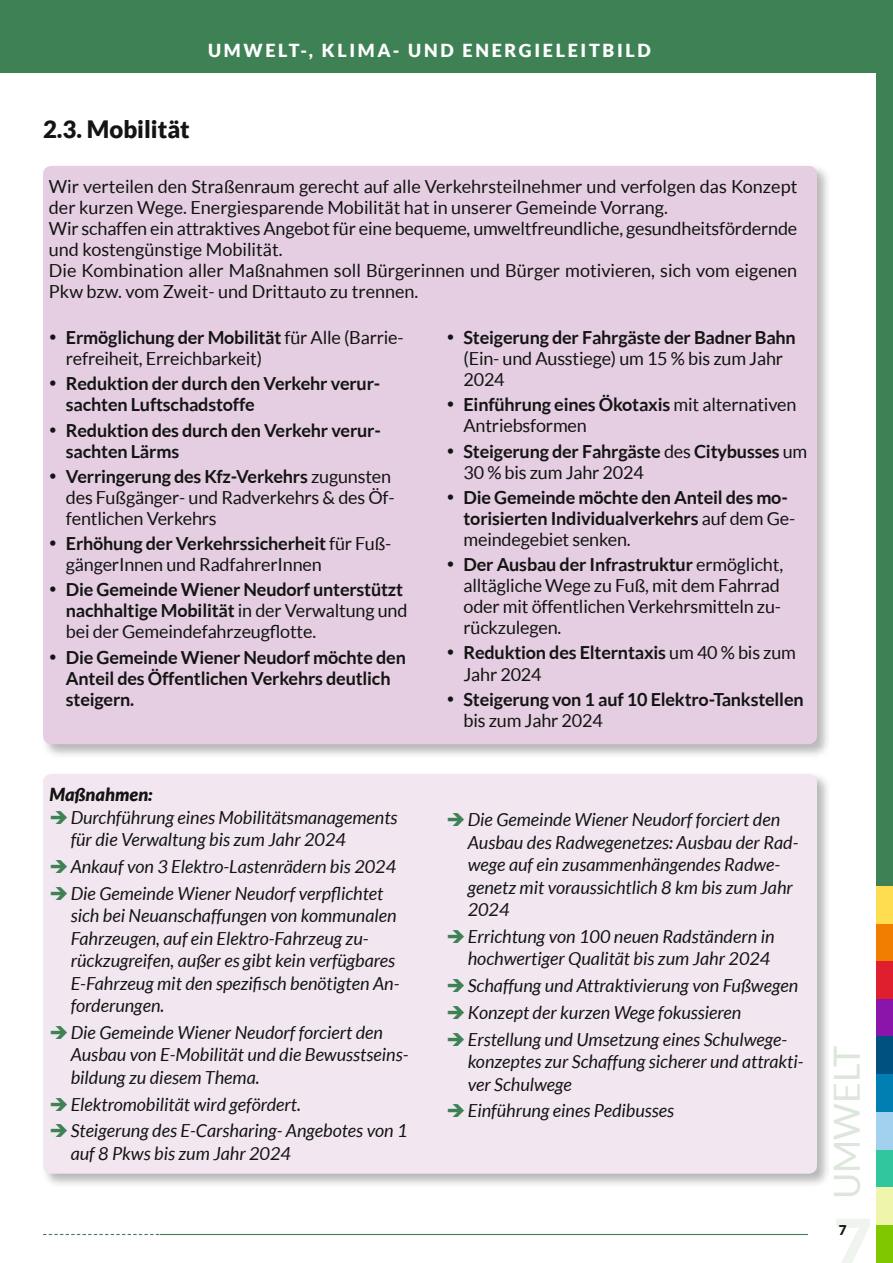
<style>
.page{position:relative;width:893px;height:1263px;background:#fff}
.page>*{position:absolute;margin:0;border:0;box-sizing:border-box;transform-origin:0 0}
.t1{font:36px "Lato";color:#dce6db}
.t2{font:900 24px "Lato";color:#131413}
.t3{font:italic 18px/22.5px "Lato";color:#131413}
.t4{font:18px/21px "Lato";letter-spacing:-.01em;color:#131413}
.t5{font:700 18px/21px "Lato";letter-spacing:-.01em;color:#131413}
.t6{font:900 18px "Lato";letter-spacing:.15em;color:#fff}
.t7{font:italic 900 18px "Lato";color:#131413}
.t8{font:900 13.5px "Lato";color:#131413}
.s1{font-weight:700}
.s2{font-weight:400}
.s3{color:#3e8155}
</style>
<div class="page">
<div style="left:876px;top:0;width:17px;height:886px;background:#3e8155"></div>
<div style="left:876px;top:923px;width:17px;height:38px;background:#f17e00"></div>
<div style="left:876px;top:886px;width:17px;height:37px;background:#ffdd50"></div>
<div style="left:876px;top:961px;width:17px;height:38px;background:#e01f2e"></div>
<div style="left:876px;top:999px;width:17px;height:37px;background:#8b15aa"></div>
<div style="left:876px;top:1036px;width:17px;height:38px;background:#005180"></div>
<div style="left:876px;top:1074px;width:17px;height:38px;background:#007fb2"></div>
<div style="left:876px;top:1112px;width:17px;height:38px;background:#a1d1ec"></div>
<div style="left:876px;top:1150px;width:17px;height:37px;background:#32c69e"></div>
<div style="left:876px;top:1187px;width:17px;height:38px;background:#eff6ab"></div>
<div style="left:876px;top:1225px;width:17px;height:38px;background:#80c700"></div>
<hr style="left:160px;top:1234px;width:648px;height:1px;background:#3e8155">
<svg style="left:43px;top:1234px;width:116px;height:1px"></svg>
<div style="left:0;top:0;width:893px;height:72px;background:#3e8155"></div>
<div style="left:41px;top:164px;width:790px;height:594px;background:#131413;opacity:.3"></div>
<div style="left:43px;top:166px;width:774px;height:578px;background:#e5cee1;border-radius:9px"></div>
<div style="left:41px;top:771px;width:790px;height:417px;background:#131413;opacity:.3"></div>
<div style="left:43px;top:774px;width:774px;height:400px;background:#f2e7f0;border-radius:9px"></div>
<p class="t6" style="left:208px;top:40px;width:444px">UMWELT-, KLIMA- UND ENERGIELEITBILD</p>
<h2 class="t2" style="left:43px;top:116px;width:148px">2.3. Mobilität</h2>
<p class="t4" style="left:49px;top:176px;width:750px">Wir verteilen den Straßenraum gerecht auf alle Verkehrsteilnehmer und verfolgen das Konzept der kurzen Wege. Energiesparende Mobilität hat in unserer Gemeinde Vorrang.<br>Wir schaffen ein attraktives Angebot für eine bequeme, umweltfreundliche, gesundheitsfördernde und kostengünstige Mobilität.<br>Die Kombination aller Maßnahmen soll Bürgerinnen und Bürger motivieren, sich vom eigenen Pkw bzw. vom Zweit- und Drittauto zu trennen.</p>
<p class="t4" style="left:66px;top:327px;width:339px;text-indent:-17px">• <span class="s1">Ermöglichung der Mobilität</span> für Alle (Barrie&shy;refreiheit, Erreichbarkeit)</p>
<p class="t5" style="left:66px;top:373px;width:316px;text-indent:-17px">• Reduktion der durch den Verkehr verur&shy;sachten Luftschadstoffe</p>
<p class="t5" style="left:66px;top:419px;width:316px;text-indent:-17px">• Reduktion des durch den Verkehr verur&shy;sachten Lärms</p>
<p class="t4" style="left:66px;top:466px;width:330px;text-indent:-17px">• <span class="s1">Verringerung des Kfz-Verkehrs</span> zugunsten des Fußgänger- und Radverkehrs &amp; des Öf&shy;fentlichen Verkehrs</p>
<p class="t4" style="left:66px;top:533px;width:327px;text-indent:-17px">• <span class="s1">Erhöhung der Verkehrssicherheit</span> für Fuß&shy;gängerInnen und RadfahrerInnen</p>
<p class="t5" style="left:66px;top:579px;width:343px;text-indent:-17px">• Die Gemeinde Wiener Neudorf unterstützt nachhaltige Mobilität <span class="s2">in der Verwaltung und bei der Gemeindefahrzeugflotte.</span></p>
<p class="t5" style="left:66px;top:646px;width:341px;text-indent:-17px">• Die Gemeinde Wiener Neudorf möchte den<br>Anteil des Öffentlichen Verkehrs deutlich steigern.</p>
<p class="t7" style="left:49px;top:784px;width:105px">Maßnahmen:</p>
<p class="t3" style="left:71px;top:806px;width:328px;text-indent:-21px"><span class="s3">➔</span>Durchführung eines Mobilitätsmanagements für die Verwaltung bis zum Jahr 2024</p>
<p class="t3" style="left:49px;top:856px;width:348px"><span class="s3">➔</span>Ankauf von 3 Elektro-Lastenrädern bis 2024</p>
<p class="t3" style="left:71px;top:882px;width:330px;text-indent:-21px"><span class="s3">➔</span>Die Gemeinde Wiener Neudorf verpflichtet sich bei Neuanschaffungen von kommunalen Fahrzeugen, auf ein Elektro-Fahrzeug zu&shy;rückzugreifen, außer es gibt kein verfügbares E-Fahrzeug mit den spezifisch benötigten An&shy;forderungen.</p>
<p class="t3" style="left:71px;top:1022px;width:339px;text-indent:-21px"><span class="s3">➔</span>Die Gemeinde Wiener Neudorf forciert den<br>Ausbau von E-Mobilität und die Bewusstseins&shy;bildung zu diesem Thema.</p>
<p class="t3" style="left:49px;top:1093px;width:253px"><span class="s3">➔</span>Elektromobilität wird gefördert.</p>
<p class="t3" style="left:71px;top:1120px;width:338px;text-indent:-21px"><span class="s3">➔</span>Steigerung des E-Carsharing- Angebotes von 1 auf 8 Pkws bis zum Jahr 2024</p>
<p class="t4" style="left:463px;top:327px;width:334px;text-indent:-17px">• <span class="s1">Steigerung der Fahrgäste der Badner Bahn </span>(Ein- und Ausstiege) um 15 % bis zum Jahr<br>2024</p>
<p class="t4" style="left:463px;top:394px;width:334px;text-indent:-17px">• <span class="s1">Einführung eines Ökotaxis</span> mit alternativen<br>Antriebsformen</p>
<p class="t5" style="left:463px;top:440px;width:345px;text-indent:-17px">• Steigerung der Fahrgäste <span class="s2">des</span> Citybusses <span class="s2">um<br>30 % bis zum Jahr 2024</span></p>
<p class="t5" style="left:463px;top:487px;width:333px;text-indent:-17px">• Die Gemeinde möchte den Anteil des mo&shy;torisierten Individualverkehrs <span class="s2">auf dem Ge&shy;meindegebiet senken.</span></p>
<p class="t4" style="left:463px;top:554px;width:321px;text-indent:-17px">• <span class="s1">Der Ausbau der Infrastruktur</span> ermöglicht, alltägliche Wege zu Fuß, mit dem Fahrrad oder mit öffentlichen Verkehrsmitteln zu&shy;rückzulegen.</p>
<p class="t5" style="left:463px;top:642px;width:334px;text-indent:-17px">• Reduktion des Elterntaxis <span class="s2">um 40 % bis zum<br>Jahr 2024</span></p>
<p class="t5" style="left:463px;top:688px;width:342px;text-indent:-17px">• Steigerung von 1 auf 10 Elektro-Tankstellen <span class="s2">bis zum Jahr 2024</span></p>
<p class="t3" style="left:468px;top:809px;width:332px;text-indent:-21px"><span class="s3">➔</span>Die Gemeinde Wiener Neudorf forciert den Ausbau des Radwegenetzes: Ausbau der Rad&shy;wege auf ein zusammenhängendes Radwe&shy;genetz mit voraussichtlich 8 km bis zum Jahr 2024</p>
<p class="t3" style="left:446px;top:925px;width:330px;text-align:right"><span class="s3">➔</span>Errichtung von 100 neuen Radständern in hochwertiger Qualität bis zum Jahr 2024</p>
<p class="t3" style="left:446px;top:975px;width:353px"><span class="s3">➔</span>Schaffung und Attraktivierung von Fußwegen</p>
<p class="t3" style="left:446px;top:1001px;width:296px"><span class="s3">➔</span>Konzept der kurzen Wege fokussieren</p>
<p class="t3" style="left:468px;top:1028px;width:337px;text-indent:-21px"><span class="s3">➔</span>Erstellung und Umsetzung eines Schulwege&shy;konzeptes zur Schaffung sicherer und attrakti&shy;ver Schulwege</p>
<p class="t3" style="left:446px;top:1100px;width:229px"><span class="s3">➔</span>Einführung eines Pedibusses</p>
<h1 class="t1" style="left:827px;top:1199px;width:155px;rotate:-90deg">UMWELT</h1>
<p class="t8" style="left:839px;top:1222px;width:9px">7</p>
</div>
